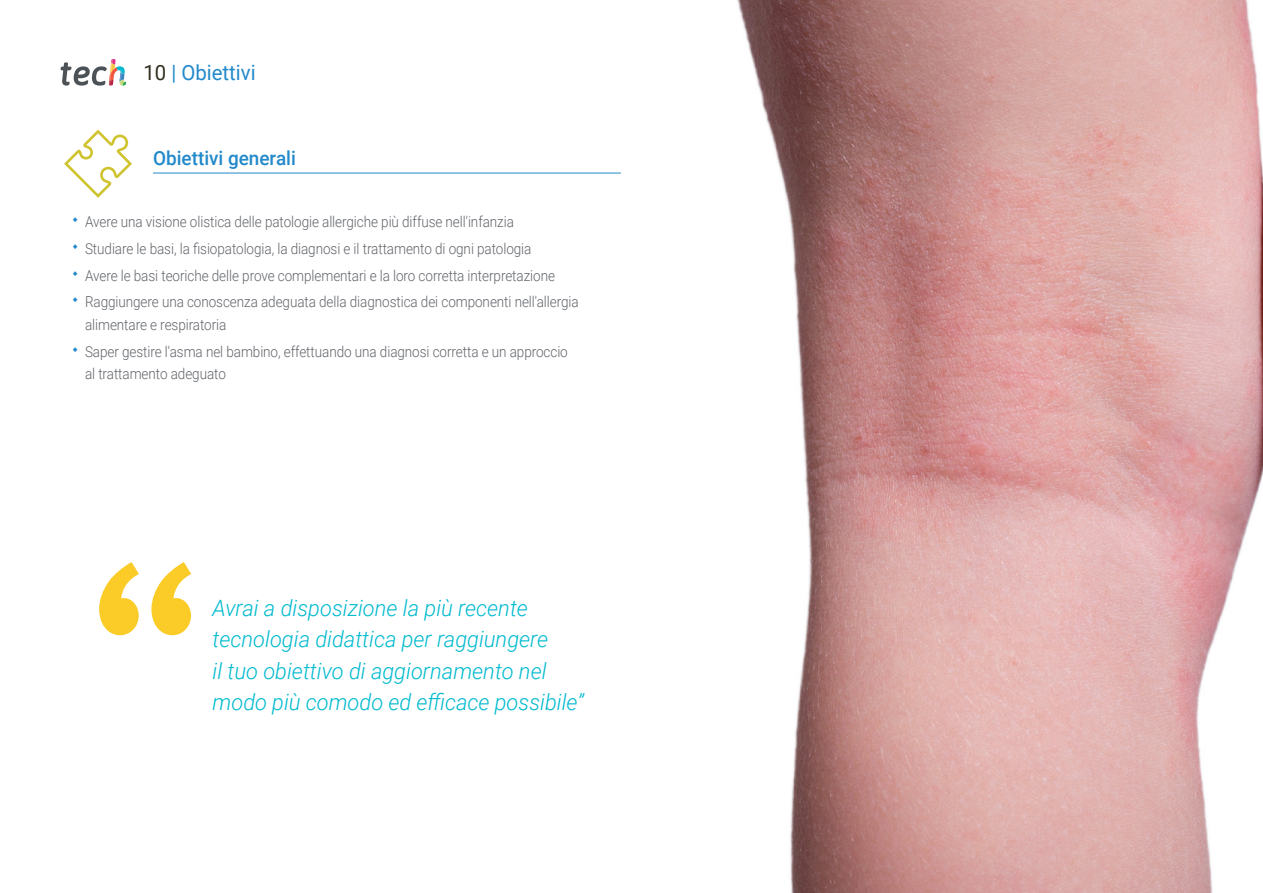
<style>
.page{position:relative;width:1263px;height:893px;background:#fff}
.page>*{position:absolute;margin:0;border:0;box-sizing:border-box;transform-origin:0 0}
.t1{font:italic 300 22.5px/31.5px "Roboto";color:#00bacf}
.t2{font:21px "Roboto";color:#2289ca}
.t3{font:500 19.5px "Roboto";color:#2289ca}
.t4{font:300 15px/26.7px "Roboto";letter-spacing:-.005em;color:#61646a;scale:.9 1}
.s1{color:#312e20}
</style>
<div class="page">
<hr style="left:153px;top:173px;width:468px;height:1px;background:#2289ca">
<svg style="left:64px;top:130px;width:68px;height:68px"></svg>
<svg style="left:61px;top:59px;width:65px;height:27px"></svg>
<svg style="left:99px;top:562px;width:92px;height:73px"></svg>
<img style="left:737px;top:0;width:526px;height:893px">
<h2 class="t2" style="left:144px;top:57px;width:114px"><span class="s1">10</span> | Obiettivi</h2>
<h3 class="t3" style="left:153px;top:144px;width:144px">Obiettivi generali</h3>
<p class="t4" style="left:85px;top:208px;width:550px">Avere una visione olistica delle patologie allergiche più diffuse nell'infanzia<br>Studiare le basi, la fisiopatologia, la diagnosi e il trattamento di ogni patologia<br>Avere le basi teoriche delle prove complementari e la loro corretta interpretazione Raggiungere una conoscenza adeguata della diagnostica dei componenti nell'allergia</p>
<p class="t4" style="left:85px;top:311px;width:538px">alimentare e respiratoria<br>Saper gestire l'asma nel bambino, effettuando una diagnosi corretta e un approccio</p>
<p class="t4" style="left:85px;top:360px;width:158px">al trattamento adeguato</p>
<h1 class="t1" style="left:213px;top:591px;width:373px">Avrai a disposizione la più recente tecnologia didattica per raggiungere<br>il tuo obiettivo di aggiornamento nel modo più comodo ed efficace possibile”</h1>
</div>
